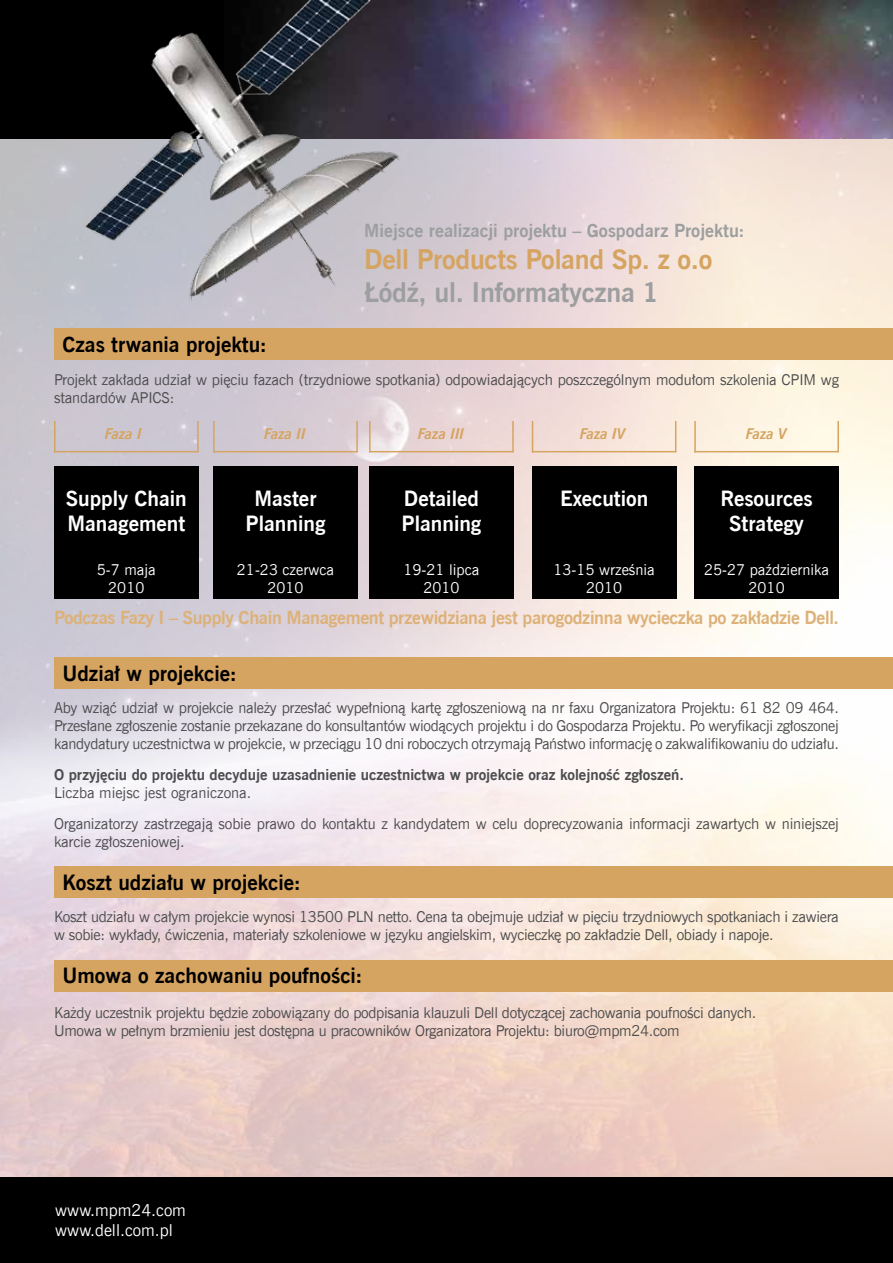
<style>
.page{position:relative;width:893px;height:1263px;background:#fff}
.page>*{position:absolute;margin:0;border:0;box-sizing:border-box;transform-origin:0 0}
.t1{font:700 27px "News Goth EU";letter-spacing:-.01em;color:#d6a461}
.t2{font:700 27px "News Goth EU";letter-spacing:-.01em;color:#9c9e9f}
.t3{font:700 21px "News Goth EU";color:#000}
.t4{font:700 21px/25.2px "News Goth EU";color:#fff}
.t5{font:700 18px "News Goth EU";letter-spacing:-.02em;color:#ddb178}
.t6{font:700 18px "News Goth EU";color:#9c9e9f}
.t7{font:16.5px/19.8px "News Goth EU";color:#fff}
.t8{font:15px/18px "News Goth EU";letter-spacing:-.02em;color:#4b4b4d}
.t9{font:700 15px "News Goth EU";color:#4b4b4d}
.t10{font:15px/18px "News Goth EU";color:#fff;text-align:center}
.t11{font:italic 700 15px "News Goth EU";letter-spacing:-.01em;color:#d6a461}
</style>
<div class="page">
<img style="left:0;top:139px;width:893px;height:1039px">
<img style="left:0;top:0;width:893px;height:139px">
<div style="left:52px;top:31px;width:22px;height:83px;background:#000"></div>
<div style="left:0;top:1178px;width:893px;height:85px;background:#000"></div>
<img style="left:74px;top:0;width:340px;height:311px">
<div style="left:54px;top:328px;width:839px;height:32px;background:#d6a461"></div>
<div style="left:54px;top:657px;width:839px;height:32px;background:#d6a461"></div>
<div style="left:54px;top:866px;width:839px;height:32px;background:#d6a461"></div>
<div style="left:54px;top:960px;width:839px;height:31px;background:#d6a461"></div>
<div style="left:54px;top:466px;width:145px;height:132px;background:#000"></div>
<div style="left:213px;top:466px;width:145px;height:132px;background:#000"></div>
<div style="left:369px;top:466px;width:145px;height:132px;background:#000"></div>
<div style="left:532px;top:466px;width:144px;height:132px;background:#000"></div>
<div style="left:694px;top:466px;width:145px;height:132px;background:#000"></div>
<hr style="left:54px;top:451px;width:144px;height:1px;background:#d6a461">
<hr style="left:54px;top:421px;width:1px;height:31px;background:#d6a461">
<hr style="left:197px;top:421px;width:2px;height:31px;background:#d6a461">
<hr style="left:213px;top:451px;width:144px;height:1px;background:#d6a461">
<hr style="left:213px;top:421px;width:2px;height:31px;background:#d6a461">
<hr style="left:356px;top:421px;width:2px;height:31px;background:#d6a461">
<hr style="left:369px;top:451px;width:144px;height:1px;background:#d6a461">
<hr style="left:369px;top:421px;width:2px;height:31px;background:#d6a461">
<hr style="left:512px;top:421px;width:2px;height:31px;background:#d6a461">
<hr style="left:532px;top:451px;width:144px;height:1px;background:#d6a461">
<hr style="left:532px;top:421px;width:1px;height:31px;background:#d6a461">
<hr style="left:675px;top:421px;width:1px;height:31px;background:#d6a461">
<hr style="left:694px;top:451px;width:144px;height:1px;background:#d6a461">
<hr style="left:694px;top:421px;width:2px;height:31px;background:#d6a461">
<hr style="left:837px;top:421px;width:2px;height:31px;background:#d6a461">
<h2 class="t3" style="left:63px;top:331px;width:206px">Czas trwania projektu:</h2>
<p class="t6" style="left:364px;top:219px;width:382px">Miejsce realizacji projektu – Gospodarz Projektu:</p>
<h1 class="t1" style="left:364px;top:243px;width:350px">Dell Products Poland Sp. z o.o</h1>
<h1 class="t2" style="left:364px;top:275px;width:296px">Łódź, ul. Informatyczna 1</h1>
<p class="t8" style="left:54px;top:371px;width:786px">Projekt zakłada udział w pięciu fazach (trzydniowe spotkania) odpowiadających poszczególnym modułom szkolenia CPIM wg standardów APICS:</p>
<p class="t11" style="left:105px;top:424px;width:39px">Faza I</p>
<p class="t11" style="left:264px;top:424px;width:43px">Faza II</p>
<p class="t11" style="left:418px;top:424px;width:48px">Faza III</p>
<p class="t11" style="left:580px;top:424px;width:48px">Faza IV</p>
<p class="t11" style="left:746px;top:424px;width:43px">Faza V</p>
<h2 class="t4" style="left:66px;top:487px;width:122px">Supply Chain<br>Management</h2>
<p class="t10" style="left:97px;top:561px;width:60px">5-7 maja<br>2010</p>
<h2 class="t4" style="left:246px;top:487px;width:81px;text-align:center">Master<br>Planning</h2>
<p class="t10" style="left:237px;top:561px;width:99px">21-23 czerwca<br>2010</p>
<h2 class="t4" style="left:401px;top:487px;width:81px">Detailed<br>Planning</h2>
<p class="t10" style="left:404px;top:561px;width:77px">19-21 lipca<br>2010</p>
<h2 class="t4" style="left:560px;top:487px;width:90px">Execution</h2>
<p class="t10" style="left:553px;top:561px;width:103px">13-15 września<br>2010</p>
<h2 class="t4" style="left:720px;top:487px;width:94px;text-align:center">Resources<br>Strategy</h2>
<p class="t10" style="left:704px;top:561px;width:126px">25-27 października<br>2010</p>
<p class="t5" style="left:54px;top:607px;width:786px">Podczas Fazy I – Supply Chain Management przewidziana jest parogodzinna wycieczka po zakładzie Dell.</p>
<h2 class="t3" style="left:63px;top:660px;width:176px">Udział w projekcie:</h2>
<p class="t8" style="left:54px;top:699px;width:786px;text-align:justify">Aby wziąć udział w projekcie należy przesłać wypełnioną kartę zgłoszeniową na nr faxu Organizatora Projektu: 61 82 09 464.<br>Przesłane zgłoszenie zostanie przekazane do konsultantów wiodących projektu i do Gospodarza Projektu. Po weryfikacji zgłoszonej kandydatury uczestnictwa w projekcie, w przeciągu 10 dni roboczych otrzymają Państwo informację o zakwalifikowaniu do udziału.</p>
<p class="t9" style="left:54px;top:765px;width:631px">O przyjęciu do projektu decyduje uzasadnienie uczestnictwa w projekcie oraz kolejność zgłoszeń.</p>
<p class="t8" style="left:54px;top:778px;width:786px;line-height:30.8px">Liczba miejsc jest ograniczona.<br>Organizatorzy zastrzegają sobie prawo do kontaktu z kandydatem w celu doprecyzowania informacji zawartych w niniejszej</p>
<p class="t8" style="left:54px;top:833px;width:132px">karcie zgłoszeniowej.</p>
<h2 class="t3" style="left:63px;top:869px;width:240px">Koszt udziału w projekcie:</h2>
<p class="t8" style="left:54px;top:908px;width:786px">Koszt udziału w całym projekcie wynosi 13500 PLN netto. Cena ta obejmuje udział w pięciu trzydniowych spotkaniach i zawiera w sobie: wykłady, ćwiczenia, materiały szkoleniowe w języku angielskim, wycieczkę po zakładzie Dell, obiady i napoje.</p>
<h2 class="t3" style="left:63px;top:962px;width:302px">Umowa o zachowaniu poufności:</h2>
<p class="t8" style="left:54px;top:1004px;width:704px">Każdy uczestnik projektu będzie zobowiązany do podpisania klauzuli Dell dotyczącej zachowania poufności danych.<br>Umowa w pełnym brzmieniu jest dostępna u pracowników Organizatora Projektu: biuro@mpm24.com</p>
<p class="t7" style="left:55px;top:1200px;width:132px">www.mpm24.com www.dell.com.pl</p>
</div>
